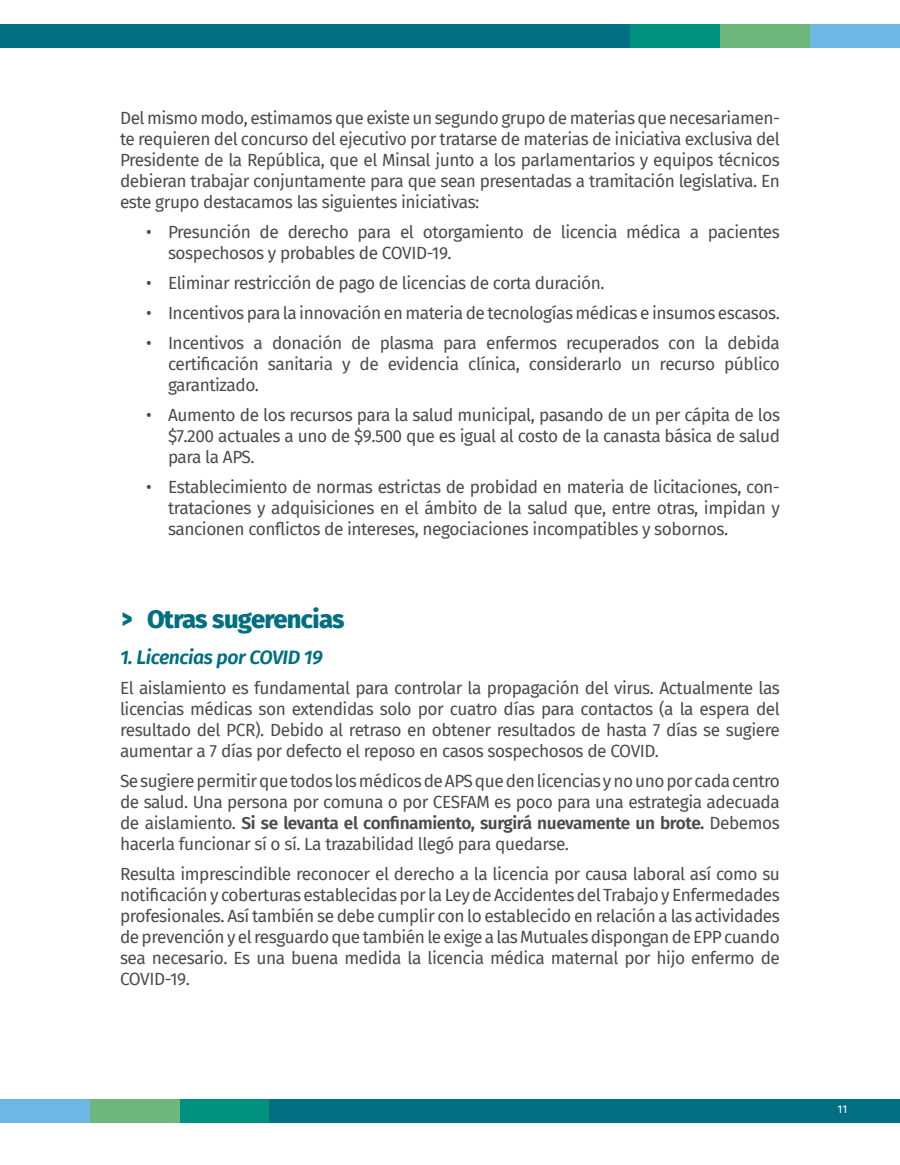
<style>
.page{position:relative;width:900px;height:1165px;background:#fff}
.page>*{position:absolute;margin:0;border:0;box-sizing:border-box;transform-origin:0 0}
.t1{font:800 25.5px "Fira Sans";letter-spacing:-.025em;color:#006f81}
.t2{font:italic 600 19.5px "Fira Sans";letter-spacing:-.025em;color:#006f81}
.t3{font:17.25px/21px "Fira Sans";letter-spacing:-.025em;color:#4b4b4b;text-align:justify}
.t4{font:11.25px "Fira Sans";color:#fff}
.s1{font-family:"Akzidenz Grotesk BQ"}
.s2{font-weight:600}
</style>
<div class="page">
<div style="left:0;top:24px;width:631px;height:24px;background:#006f81"></div>
<div style="left:631px;top:24px;width:89px;height:24px;background:#00917f"></div>
<div style="left:720px;top:24px;width:90px;height:24px;background:#6db77d"></div>
<div style="left:810px;top:24px;width:90px;height:24px;background:#6db7e4"></div>
<div style="left:0;top:1099px;width:90px;height:23px;background:#6db7e4"></div>
<div style="left:90px;top:1099px;width:90px;height:23px;background:#6db77d"></div>
<div style="left:180px;top:1099px;width:89px;height:23px;background:#00917f"></div>
<div style="left:269px;top:1099px;width:631px;height:23px;background:#006f81"></div>
<p class="t3" style="left:120px;top:107px;width:662px">Del mismo modo, estimamos que existe un segundo grupo de materias que necesariamen&shy;te requieren del concurso del ejecutivo por tratarse de materias de iniciativa exclusiva del Presidente de la República, que el Minsal junto a los parlamentarios y equipos técnicos debieran trabajar conjuntamente para que sean presentadas a tramitación legislativa. En este grupo destacamos las siguientes iniciativas:</p>
<p class="t3" style="left:168px;top:221px;width:614px;text-indent:-22px">• Presunción de derecho para el otorgamiento de licencia médica a pacientes sospechosos y probables de COVID-19.</p>
<p class="t3" style="left:146px;top:272px;width:460px">• Eliminar restricción de pago de licencias de corta duración.</p>
<p class="t3" style="left:146px;top:302px;width:635px">• Incentivos para la innovación en materia de tecnologías médicas e insumos escasos.</p>
<p class="t3" style="left:168px;top:332px;width:614px;text-indent:-22px">• Incentivos a donación de plasma para enfermos recuperados con la debida certificación sanitaria y de evidencia clínica, considerarlo un recurso público garantizado.</p>
<p class="t3" style="left:168px;top:404px;width:614px;text-indent:-22px">• Aumento de los recursos para la salud municipal, pasando de un per cápita de los $7.200 actuales a uno de $9.500 que es igual al costo de la canasta básica de salud para la APS.</p>
<p class="t3" style="left:168px;top:476px;width:614px;text-indent:-22px">• Establecimiento de normas estrictas de probidad en materia de licitaciones, con&shy;trataciones y adquisiciones en el ámbito de la salud que, entre otras, impidan y sancionen conflictos de intereses, negociaciones incompatibles y sobornos.</p>
<h1 class="t1" style="left:120px;top:597px;width:226px"><span class="s1">&gt;</span> Otras sugerencias</h1>
<p class="t2" style="left:120px;top:641px;width:204px">1. Licencias por COVID 19</p>
<p class="t3" style="left:120px;top:677px;width:662px">El aislamiento es fundamental para controlar la propagación del virus. Actualmente las licencias médicas son extendidas solo por cuatro días para contactos (a la espera del resultado del PCR). Debido al retraso en obtener resultados de hasta 7 días se sugiere aumentar a 7 días por defecto el reposo en casos sospechosos de COVID.</p>
<p class="t3" style="left:120px;top:770px;width:662px">Se sugiere permitir que todos los médicos de APS que den licencias y no uno por cada centro de salud. Una persona por comuna o por CESFAM es poco para una estrategia adecuada de aislamiento. <span class="s2">Si se levanta el confinamiento, surgirá nuevamente un brote.</span> Debemos hacerla funcionar sí o sí. La trazabilidad llegó para quedarse.</p>
<p class="t3" style="left:120px;top:863px;width:662px">Resulta imprescindible reconocer el derecho a la licencia por causa laboral así como su notificación y coberturas establecidas por la Ley de Accidentes del Trabajo y Enfermedades profesionales. Así también se debe cumplir con lo establecido en relación a las actividades de prevención y el resguardo que también le exige a las Mutuales dispongan de EPP cuando sea necesario. Es una buena medida la licencia médica maternal por hijo enfermo de COVID-19.</p>
<p class="t4" style="left:838px;top:1101px;width:11px">11</p>
</div>
